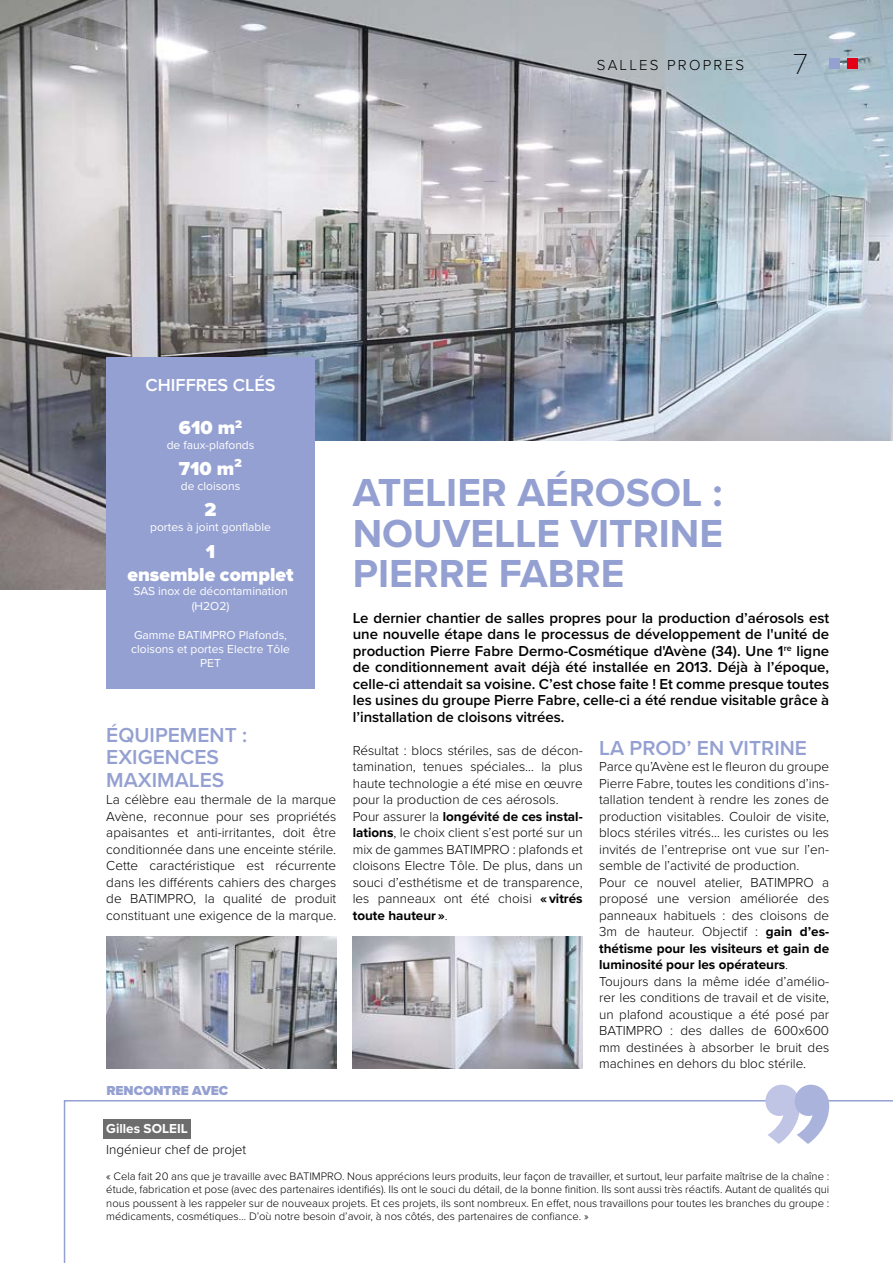
<style>
.page{position:relative;width:893px;height:1263px;background:#fff}
.page>*{position:absolute;margin:0;border:0;box-sizing:border-box;transform-origin:0 0}
.t1{font:700 40.5px/40.5px "Proxima Nova";color:#94a0d1;text-align:justify}
.t2{font:100 30px "Proxima Nova T";color:#000}
.t3{font:600 21px/22.5px "Proxima Nova";color:#94a0d1}
.t4{font:900 19.5px/23.4px "Proxima Nova";color:#fff;text-align:center}
.t5{font:600 18px "Proxima Nova";color:#fff}
.t6{font:600 15px/16.5px "Proxima Nova";color:#000;text-align:justify}
.t7{font:300 15px "Proxima Nova";letter-spacing:.15em;color:#000}
.t8{font:300 13.5px/16.5px "Proxima Nova";color:#000}
.t9{font:900 13.5px "Proxima Nova";color:#94a0d1}
.t10{font:700 13.5px "Proxima Nova";color:#fff}
.t11{font:12px/14.4px "Proxima Nova";color:#fff;text-align:center}
.t12{font:300 11.25px/13.5px "Proxima Nova";color:#000;text-align:justify}
.s1{font-weight:700}
</style>
<div class="page">
<svg style="left:63px;top:1100px;width:830px;height:163px"></svg>
<svg style="left:765px;top:1085px;width:64px;height:59px"></svg>
<div style="left:103px;top:1119px;width:88px;height:20px;background:#6d6d6d"></div>
<img style="left:0;top:0;width:893px;height:590px">
<img style="left:106px;top:936px;width:230px;height:132px">
<img style="left:353px;top:936px;width:230px;height:132px">
<div style="left:315px;top:441px;width:578px;height:165px;background:#fff"></div>
<div style="left:106px;top:358px;width:209px;height:331px;background:#94a0d1"></div>
<div style="left:847px;top:58px;width:11px;height:11px;background:#e30017"></div>
<div style="left:829px;top:58px;width:11px;height:11px;background:#94a0d1"></div>
<p class="t7" style="left:597px;top:54px;width:149px">SALLES PROPRES</p>
<h2 class="t2" style="left:793px;top:41px;width:16px">7</h2>
<h3 class="t5" style="left:146px;top:371px;width:131px">CHIFFRES CLÉS</h3>
<h3 class="t4" style="left:179px;top:416px;width:65px">610 m<sup>2</sup></h3>
<p class="t11" style="left:167px;top:437px;width:89px">de faux-plafonds</p>
<h3 class="t4" style="left:179px;top:457px;width:65px">710 m²</h3>
<p class="t11" style="left:181px;top:478px;width:61px">de cloisons</p>
<h3 class="t4" style="left:205px;top:498px;width:13px">2</h3>
<p class="t11" style="left:150px;top:519px;width:122px">portes à joint gonflable</p>
<h3 class="t4" style="left:128px;top:539px;width:167px">1<br>ensemble complet</h3>
<p class="t11" style="left:133px;top:584px;width:156px">SAS inox de décontamination (H2O2)</p>
<p class="t11" style="left:131px;top:627px;width:160px">Gamme BATIMPRO Plafonds, cloisons et portes Electre Tôle<br>PET</p>
<h3 class="t3" style="left:106px;top:723px;width:143px">ÉQUIPEMENT :<br>EXIGENCES<br>MAXIMALES</h3>
<p class="t8" style="left:106px;top:791px;width:231px;text-align:justify">La célèbre eau thermale de la marque Avène, reconnue pour ses propriétés apaisantes et anti-irritantes, doit être conditionnée dans une enceinte stérile.<br>Cette caractéristique est récurrente dans les différents cahiers des charges de BATIMPRO, la qualité de produit constituant une exigence de la marque.</p>
<h1 class="t1" style="left:353px;top:471px;width:372px">ATELIER AÉROSOL :<br>NOUVELLE VITRINE PIERRE FABRE</h1>
<p class="t6" style="left:353px;top:609px;width:478px">Le dernier chantier de salles propres pour la production d’aérosols est une nouvelle étape dans le processus de développement de l'unité de production Pierre Fabre Dermo-Cosmétique d'Avène (34). Une 1<sup>re</sup> ligne de conditionnement avait déjà été installée en 2013. Déjà à l’époque, celle-ci attendait sa voisine. C’est chose faite ! Et comme presque toutes les usines du groupe Pierre Fabre, celle-ci a été rendue visitable grâce à l’installation de cloisons vitrées.</p>
<p class="t8" style="left:353px;top:741px;width:231px">Résultat : blocs stériles, sas de décon‑ tamination, tenues spéciales… la plus haute technologie a été mise en œuvre pour la production de ces aérosols.<br>Pour assurer la <span class="s1">longévité de ces instal&shy;lations</span>, le choix client s’est porté sur un mix de gammes BATIMPRO : plafonds et cloisons Electre Tôle. De plus, dans un souci d’esthétisme et de transparence, les panneaux ont été choisi <span class="s1">« vitrés toute hauteur »</span>.</p>
<h3 class="t3" style="left:599px;top:736px;width:209px">LA PROD’ EN VITRINE</h3>
<p class="t8" style="left:599px;top:758px;width:231px">Parce qu’Avène est le fleuron du groupe Pierre Fabre, toutes les conditions d’ins‑ tallation tendent à rendre les zones de production visitables. Couloir de visite, blocs stériles vitrés… les curistes ou les invités de l’entreprise ont vue sur l’en‑ semble de l’activité de production.<br>Pour ce nouvel atelier, BATIMPRO a proposé une version améliorée des panneaux habituels : des cloisons de 3m de hauteur. Objectif : <span class="s1">gain d’es&shy;thétisme pour les visiteurs et gain de luminosité pour les opérateurs</span>.<br>Toujours dans la même idée d’amélio‑ rer les conditions de travail et de visite, un plafond acoustique a été posé par BATIMPRO : des dalles de 600x600 mm destinées à absorber le bruit des machines en dehors du bloc stérile.</p>
<p class="t9" style="left:106px;top:1081px;width:123px">RENCONTRE AVEC</p>
<p class="t10" style="left:106px;top:1118px;width:83px">Gilles SOLEIL</p>
<p class="t8" style="left:106px;top:1140px;width:142px">Ingénieur chef de projet</p>
<p class="t12" style="left:106px;top:1169px;width:724px">« Cela fait 20 ans que je travaille avec BATIMPRO. Nous apprécions leurs produits, leur façon de travailler, et surtout, leur parfaite maîtrise de la chaîne : étude, fabrication et pose (avec des partenaires identifiés). Ils ont le souci du détail, de la bonne finition. Ils sont aussi très réactifs. Autant de qualités qui nous poussent à les rappeler sur de nouveaux projets. Et ces projets, ils sont nombreux. En effet, nous travaillons pour toutes les branches du groupe : médicaments, cosmétiques… D’où notre besoin d’avoir, à nos côtés, des partenaires de confiance. »</p>
</div>
